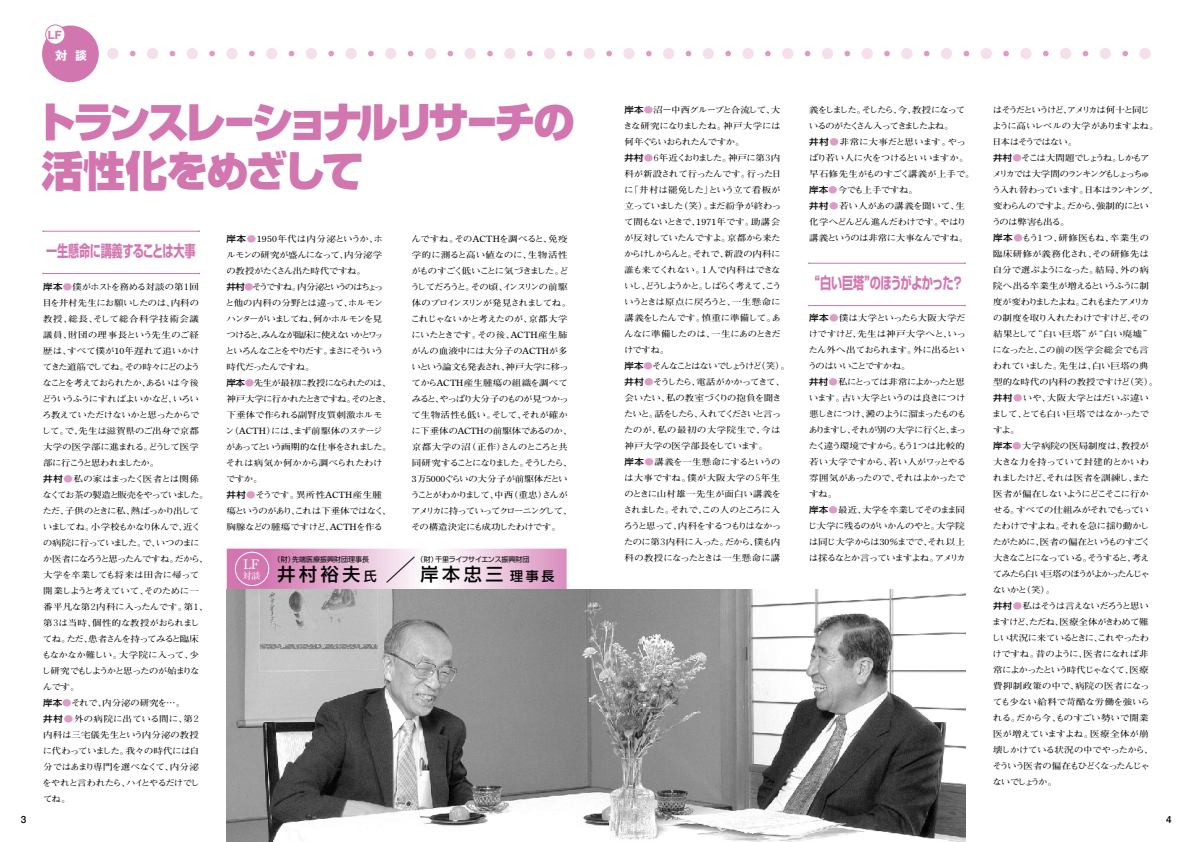
<style>
.page{position:relative;width:1191px;height:842px;background:#fff}
.page>*{position:absolute;margin:0;border:0;box-sizing:border-box;transform-origin:0 0}
.t1{font:900 42px/49px "Shin Go";letter-spacing:-.085em;color:#d276b0}
.t2{font:300 30px "Shin Go";color:#000}
.t3{font:500 18px "Shin Go";letter-spacing:.2em;color:#000}
.t4{font:700 16px "Shin Go";letter-spacing:-.035em;color:#d276b0;scale:.7 1}
.t5{font:700 13px "Futo Min A101";color:#fff}
.t6{font:700 12px "Gothic MB101";color:#fff}
.t7{font:700 10.4px "Gothic MB101";color:#d276b0}
.t8{font:700 10px "Futo Go B101";color:#000}
.t9{font:700 9px "Futo Min A101";color:#fff}
.t10{font:700 8.6px/16px "Futo Min A101";letter-spacing:-.075em;color:#000;scale:1.11 1}
.t11{font:700 8.6px "Futo Min A101";letter-spacing:-.1em;color:#000;scale:1.11 1}
.t12{font:7px "Shin Go";letter-spacing:-.03em;color:#000}
.t13{font:7px "Shin Go";color:#000}
.s1{font-family:"Shin Go";font-weight:500}
.s2{font-family:"Shin Go";font-weight:500;color:#dd9cc5}
.s3{font-size:13px}
</style>
<div class="page">
<img style="left:227px;top:589px;width:738px;height:253px">
<svg style="left:130px;top:51px;width:6px;height:5px"></svg>
<svg style="left:170px;top:51px;width:5px;height:5px"></svg>
<svg style="left:209px;top:51px;width:6px;height:5px"></svg>
<svg style="left:249px;top:51px;width:6px;height:5px"></svg>
<svg style="left:289px;top:51px;width:5px;height:5px"></svg>
<svg style="left:328px;top:51px;width:6px;height:5px"></svg>
<svg style="left:368px;top:51px;width:6px;height:5px"></svg>
<svg style="left:408px;top:51px;width:5px;height:5px"></svg>
<svg style="left:447px;top:51px;width:6px;height:5px"></svg>
<svg style="left:487px;top:51px;width:6px;height:5px"></svg>
<svg style="left:527px;top:51px;width:5px;height:5px"></svg>
<svg style="left:566px;top:51px;width:6px;height:5px"></svg>
<svg style="left:606px;top:51px;width:6px;height:5px"></svg>
<svg style="left:646px;top:51px;width:5px;height:5px"></svg>
<svg style="left:685px;top:51px;width:6px;height:5px"></svg>
<svg style="left:725px;top:51px;width:6px;height:5px"></svg>
<svg style="left:765px;top:51px;width:5px;height:5px"></svg>
<svg style="left:804px;top:51px;width:6px;height:5px"></svg>
<svg style="left:844px;top:51px;width:6px;height:5px"></svg>
<svg style="left:884px;top:51px;width:6px;height:5px"></svg>
<svg style="left:924px;top:51px;width:5px;height:5px"></svg>
<svg style="left:963px;top:51px;width:6px;height:5px"></svg>
<svg style="left:1003px;top:51px;width:6px;height:5px"></svg>
<svg style="left:1043px;top:51px;width:5px;height:5px"></svg>
<svg style="left:1082px;top:51px;width:6px;height:5px"></svg>
<svg style="left:1122px;top:51px;width:6px;height:5px"></svg>
<div style="left:107px;top:48px;width:12px;height:11px;background:#f4e0ed;border-radius:50%"></div>
<div style="left:147px;top:48px;width:11px;height:11px;background:#f4e0ed;border-radius:50%"></div>
<div style="left:187px;top:48px;width:11px;height:11px;background:#f4e0ed;border-radius:50%"></div>
<div style="left:226px;top:48px;width:12px;height:11px;background:#f4e0ed;border-radius:50%"></div>
<div style="left:266px;top:48px;width:11px;height:11px;background:#f4e0ed;border-radius:50%"></div>
<div style="left:306px;top:48px;width:11px;height:11px;background:#f4e0ed;border-radius:50%"></div>
<div style="left:345px;top:48px;width:12px;height:11px;background:#f4e0ed;border-radius:50%"></div>
<div style="left:385px;top:48px;width:11px;height:11px;background:#f4e0ed;border-radius:50%"></div>
<div style="left:425px;top:48px;width:11px;height:11px;background:#f4e0ed;border-radius:50%"></div>
<div style="left:464px;top:48px;width:12px;height:11px;background:#f4e0ed;border-radius:50%"></div>
<div style="left:504px;top:48px;width:11px;height:11px;background:#f4e0ed;border-radius:50%"></div>
<div style="left:544px;top:48px;width:11px;height:11px;background:#f4e0ed;border-radius:50%"></div>
<div style="left:583px;top:48px;width:12px;height:11px;background:#f4e0ed;border-radius:50%"></div>
<div style="left:623px;top:48px;width:11px;height:11px;background:#f4e0ed;border-radius:50%"></div>
<div style="left:663px;top:48px;width:11px;height:11px;background:#f4e0ed;border-radius:50%"></div>
<div style="left:702px;top:48px;width:12px;height:11px;background:#f4e0ed;border-radius:50%"></div>
<div style="left:742px;top:48px;width:11px;height:11px;background:#f4e0ed;border-radius:50%"></div>
<div style="left:782px;top:48px;width:11px;height:11px;background:#f4e0ed;border-radius:50%"></div>
<div style="left:821px;top:48px;width:12px;height:11px;background:#f4e0ed;border-radius:50%"></div>
<div style="left:861px;top:48px;width:12px;height:11px;background:#f4e0ed;border-radius:50%"></div>
<div style="left:901px;top:48px;width:11px;height:11px;background:#f4e0ed;border-radius:50%"></div>
<div style="left:941px;top:48px;width:11px;height:11px;background:#f4e0ed;border-radius:50%"></div>
<div style="left:980px;top:48px;width:12px;height:11px;background:#f4e0ed;border-radius:50%"></div>
<div style="left:1020px;top:48px;width:11px;height:11px;background:#f4e0ed;border-radius:50%"></div>
<div style="left:1060px;top:48px;width:11px;height:11px;background:#f4e0ed;border-radius:50%"></div>
<div style="left:1099px;top:48px;width:12px;height:11px;background:#f4e0ed;border-radius:50%"></div>
<div style="left:1139px;top:48px;width:11px;height:11px;background:#f4e0ed;border-radius:50%"></div>
<div style="left:42px;top:26px;width:57px;height:56px;background:#d276b0;border-radius:50%"></div>
<div style="left:45px;top:24px;width:20px;height:21px;background:#fff;border:1px solid #d276b0;border-radius:50%"></div>
<hr style="left:43px;top:273px;width:156px;height:1px;background:#d276b0">
<hr style="left:43px;top:231px;width:156px;height:1px;background:#d276b0">
<hr style="left:809px;top:305px;width:156px;height:1px;background:#d276b0">
<hr style="left:809px;top:263px;width:156px;height:1px;background:#d276b0">
<svg style="left:227px;top:549px;width:339px;height:40px;background:#e7b9d6"></svg>
<div style="left:235px;top:552px;width:34px;height:34px;border:1px solid #fff;border-radius:50%"></div>
<p class="t7" style="left:48px;top:28px;width:16px">LF</p>
<h3 class="t6" style="left:55px;top:46px;width:33px">対 談</h3>
<h1 class="t1" style="left:34px;top:95px;width:542px">トランスレーショナルリサーチの活性化をめざして</h1>
<p class="t10" style="left:623px;top:102px;width:152px"><span class="s1">岸本</span><span class="s2">●</span>沼－中西グループと合流して、大きな研究になりましたね。神戸大学には何年ぐらいおられたんですか。<br><span class="s1">井村</span><span class="s2">●</span>６年近くおりました。神戸に第３内科が新設されて行ったんです。行った日に「井村は罷免した」という立て看板が立っていました（笑）。まだ紛争が終わって間もないときで、1971年です。助講会が反対していたんですよ。京都から来たからけしからんと。それで、新設の内科に誰も来てくれない。１人で内科はできないし、どうしようかと。しばらく考えて、こういうときは原点に戻ろうと、一生懸命に講義をしたんです。慎重に準備して。あんなに準備したのは、一生にあのときだけですね。<br><span class="s1">岸本</span><span class="s2">●</span>そんなことはないでしょうけど（笑）。<span class="s1">井村</span><span class="s2">●</span>そうしたら、電話がかかってきて、会いたい、私の教室づくりの抱負を聞きたいと。話をしたら、入れてくださいと言ったのが、私の最初の大学院生で、今は神戸大学の医学部長をしています。<br><span class="s1">岸本</span><span class="s2">●</span>講義を一生懸命にするというのは大事ですね。僕が大阪大学の５年生のときに山村雄一先生が面白い講義をされました。それで、この人のところに入ろうと思って、内科をするつもりはなかったのに第３内科に入った。だから、僕も内科の教授になったときは一生懸命に講</p>
<p class="t10" style="left:809px;top:102px;width:151px">義をしました。そしたら、今、教授になっているのがたくさん入ってきましたよね。<br><span class="s1">井村</span><span class="s2">●</span>非常に大事だと思います。やっぱり若い人に火をつけるといいますか。早石修先生がものすごく講義が上手で。<span class="s1">岸本</span><span class="s2">●</span>今でも上手ですね。<br><span class="s1">井村</span><span class="s2">●</span>若い人があの講義を聞いて、生化学へどんどん進んだわけです。やはり講義というのは非常に大事なんですね。</p>
<p class="t10" style="left:225px;top:231px;width:151px"><span class="s1">岸本</span><span class="s2">●</span>1950年代は内分泌というか、ホルモンの研究が盛んになって、内分泌学の教授がたくさん出た時代ですね。<br><span class="s1">井村</span><span class="s2">●</span>そうですね。内分泌というのはちょっと他の内科の分野とは違って、ホルモンハンターがいましてね、何かホルモンを見つけると、みんなが臨床に使えないかとワッといろんなことをやりだす。まさにそういう時代だったんですね。<br><span class="s1">岸本</span><span class="s2">●</span>先生が最初に教授になられたのは、神戸大学に行かれたときですね。そのとき、下垂体で作られる副腎皮質刺激ホルモン（ACTH）には、まず前駆体のステージがあってという画期的な仕事をされました。それは病気か何かから調べられたわけですか。<br><span class="s1">井村</span><span class="s2">●</span>そうです。異所性ACTH産生腫瘍というのがあり、これは下垂体ではなく、胸腺などの腫瘍ですけど、ACTHを作る</p>
<p class="t10" style="left:410px;top:231px;width:147px">んですね。そのACTHを調べると、免疫学的に測ると高い値なのに、生物活性がものすごく低いことに気づきました。どうしてだろうと。その頃、インスリンの前駆体のプロインスリンが発見されましてね。これじゃないかと考えたのが、京都大学にいたときです。その後、ACTH産生肺がんの血液中には大分子のACTHが多いという論文も発表され、神戸大学に移ってからACTH産生腫瘍の組織を調べてみると、やっぱり大分子のものが見つかって生物活性も低い。そして、それが確かに下垂体のACTHの前駆体であるのか、京都大学の沼（正作）さんのところと共同研究することになりました。そうしたら、<br>3万5000ぐらいの大分子が前駆体だということがわかりまして、中西（重忠）さんがアメリカに持っていってクローニングして、その構造決定にも成功したわけです。</p>
<h3 class="t4" style="left:46px;top:241px;width:215px">一生懸命に講義することは大事</h3>
<p class="t11" style="left:43px;top:281px;width:142px"><span class="s1">岸本</span><span class="s2">●</span>僕がホストを務める対談の第１回</p>
<h3 class="t4" style="left:808px;top:273px;width:222px">“白い巨塔”のほうがよかった？</h3>
<p class="t10" style="left:42px;top:295px;width:152px">目を井村先生にお願いしたのは、内科の教授、総長、そして総合科学技術会議議員、財団の理事長という先生のご経歴は、すべて僕が10年遅れて追いかけてきた道筋でしてね。その時々にどのようなことを考えておられたか、あるいは今後どういうふうにすればよいかなど、いろいろ教えていただけないかと思ったからでして。で、先生は滋賀県のご出身で京都大学の医学部に進まれる。どうして医学部に行こうと思われましたか。<br><span class="s1">井村</span><span class="s2">●</span>私の家はまったく医者とは関係なくてお茶の製造と販売をやっていました。ただ、子供のときに私、熱ばっかり出していましてね。小学校もかなり休んで、近くの病院に行っていました。で、いつのまにか医者になろうと思ったんですね。だから、大学を卒業しても将来は田舎に帰って開業しようと考えていて、そのために一番平凡な第２内科に入ったんです。第１、第３は当時、個性的な教授がおられましてね。ただ、患者さんを持ってみると臨床もなかなか難しい。大学院に入って、少し研究でもしようかと思ったのが始まりなんです。<br><span class="s1">岸本</span><span class="s2">●</span>それで、内分泌の研究を…。<br><span class="s1">井村</span><span class="s2">●</span>外の病院に出ている間に、第２内科は三宅儀先生という内分泌の教授に代わっていました。我々の時代には自分ではあまり専門を選べなくて、内分泌をやれと言われたら、ハイとやるだけでしてね。</p>
<p class="t10" style="left:807px;top:310px;width:144px"><span class="s1">岸本</span><span class="s2">●</span>僕は大学といったら大阪大学だけですけど、先生は神戸大学へと、いったん外へ出ておられます。外に出るというのはいいことですかね。<br><span class="s1">井村</span><span class="s2">●</span>私にとっては非常によかったと思います。古い大学というのは良きにつけ悪しきにつけ、澱のように溜まったものもありますし、それが別の大学に行くと、まったく違う環境ですから。もう１つは比較的若い大学ですから、若い人がワッとやる雰囲気があったので、それはよかったですね。<br><span class="s1">岸本</span><span class="s2">●</span>最近、大学を卒業してそのまま同じ大学に残るのがいかんのやと。大学院は同じ大学からは30％までで、それ以上は採るなとか言っていますよね。アメリカ</p>
<p class="t13" style="left:273px;top:554px;width:97px">（財）先端医療振興財団理事長</p>
<p class="t12" style="left:416px;top:554px;width:114px">（財）千里ライフサイエンス振興財団</p>
<h3 class="t5" style="left:244px;top:556px;width:17px">LF</h3>
<h2 class="t2" style="left:386px;top:551px;width:31px">／</h2>
<h3 class="t3" style="left:420px;top:562px;width:135px">岸本忠三<span class="s3">理事長</span></h3>
<h3 class="t3" style="left:277px;top:562px;width:101px">井村裕夫<span class="s3">氏</span></h3>
<p class="t9" style="left:242px;top:570px;width:20px">対談</p>
<p class="t10" style="left:991px;top:102px;width:152px">はそうだというけど、アメリカは何十と同じように高いレベルの大学がありますよね。日本はそうではない。<br><span class="s1">井村</span><span class="s2">●</span>そこは大問題でしょうね。しかもアメリカでは大学間のランキングもしょっちゅう入れ替わっています。日本はランキング、変わらんのですよ。だから、強制的にというのは弊害も出る。<br><span class="s1">岸本</span><span class="s2">●</span>もう１つ、研修医もね、卒業生の臨床研修が義務化され、その研修先は自分で選ぶようになった。結局、外の病院へ出る卒業生が増えるというふうに制度が変わりましたよね。これもまたアメリカの制度を取り入れたわけですけど、その結果として“白い巨塔”が“白い廃墟”になったと、この前の医学会総会でも言われていました。先生は、白い巨塔の典型的な時代の内科の教授ですけど（笑）。<span class="s1">井村</span><span class="s2">●</span>いや、大阪大学とはだいぶ違いまして、とても白い巨塔ではなかったですよ。<br><span class="s1">岸本</span><span class="s2">●</span>大学病院の医局制度は、教授が大きな力を持っていて封建的とかいわれましたけど、それは医者を訓練し、また医者が偏在しないようにどこそこに行かせる。すべての仕組みがそれでもっていたわけですよね。それを急に揺り動かしたがために、医者の偏在というものすごく大きなことになっている。そうすると、考えてみたら白い巨塔のほうがよかったんじゃないかと（笑）。<br><span class="s1">井村</span><span class="s2">●</span>私はそうは言えないだろうと思いますけど、ただね、医療全体がきわめて難しい状況に来ているときに、これやったわけですね。昔のように、医者になれば非常によかったという時代じゃなくて、医療費抑制政策の中で、病院の医者になっても少ない給料で苛酷な労働を強いられる。だから今、ものすごい勢いで開業医が増えていますよね。医療全体が崩壊しかけている状況の中でやったから、そういう医者の偏在もひどくなったんじゃないでしょうか。</p>
<p class="t8" style="left:21px;top:813px;width:7px">3</p>
<p class="t8" style="left:1166px;top:813px;width:7px">4</p>
</div>
